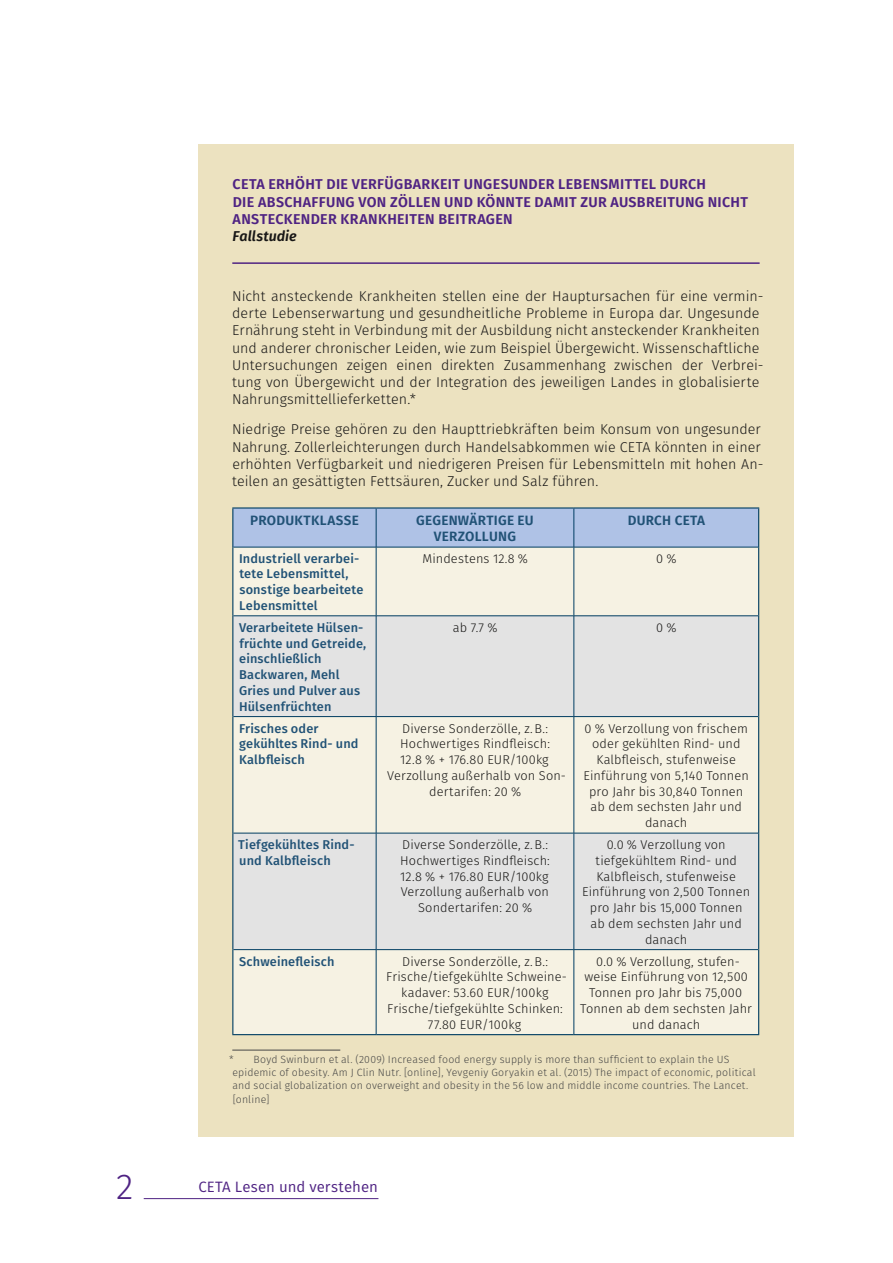
<style>
.page{position:relative;width:893px;height:1263px;background:#fff}
.page>*{position:absolute;margin:0;border:0;box-sizing:border-box;transform-origin:0 0}
.t1{font:300 36px "Fira Sans";color:#4f2383}
.t2{font:15px "Fira Sans";letter-spacing:.005em;color:#4f2383}
.t3{font:300 14.25px/17.2px "Fira Sans";letter-spacing:.005em;color:#181716}
.t4{font:600 14.25px/17.2px "Fira Sans";letter-spacing:.02em;color:#4f2383}
.t5{font:italic 600 14.25px "Fira Sans";letter-spacing:.005em;color:#181716}
.t6{font:600 13.5px/16.5px "Fira Sans";letter-spacing:.02em;color:#215276;text-align:center}
.t7{font:300 12.75px/15.8px "Fira Sans";letter-spacing:.01em;color:#181716;text-align:center}
.t8{font:500 12.75px/15.8px "Fira Sans";letter-spacing:.01em;color:#215276}
.t9{font:300 10.5px/13.2px "Fira Sans";letter-spacing:.015em;color:#484847}
</style>
<div class="page">
<hr style="left:144px;top:1198px;width:234px;height:1px;background:#4f2383">
<div style="left:198px;top:144px;width:596px;height:992px;background:#ece2c0"></div>
<hr style="left:232px;top:262px;width:528px;height:2px;background:#4f2383">
<div style="left:233px;top:509px;width:525px;height:38px;background:#afc2e6"></div>
<div style="left:233px;top:548px;width:525px;height:486px;background:#f6f2e3"></div>
<svg style="left:233px;top:616px;width:525px;height:333px;fill:#e3e3e3"></svg>
<hr style="left:232px;top:547px;width:1px;height:69px;background:#003d62">
<hr style="left:758px;top:547px;width:1px;height:69px;background:#003d62">
<hr style="left:232px;top:616px;width:1px;height:100px;background:#003d62">
<hr style="left:758px;top:616px;width:1px;height:100px;background:#003d62">
<hr style="left:232px;top:716px;width:1px;height:117px;background:#003d62">
<hr style="left:758px;top:716px;width:1px;height:117px;background:#003d62">
<hr style="left:232px;top:833px;width:1px;height:117px;background:#003d62">
<hr style="left:758px;top:833px;width:1px;height:117px;background:#003d62">
<hr style="left:232px;top:950px;width:1px;height:84px;background:#003d62">
<hr style="left:758px;top:950px;width:1px;height:84px;background:#003d62">
<hr style="left:232px;top:1034px;width:144px;height:1px;background:#003d62">
<hr style="left:376px;top:1034px;width:198px;height:1px;background:#003d62">
<hr style="left:574px;top:1034px;width:185px;height:1px;background:#003d62">
<hr style="left:232px;top:507px;width:144px;height:2px;background:#003d62">
<hr style="left:232px;top:509px;width:1px;height:38px;background:#003d62">
<hr style="left:376px;top:507px;width:198px;height:2px;background:#003d62">
<hr style="left:574px;top:507px;width:185px;height:2px;background:#003d62">
<hr style="left:758px;top:509px;width:1px;height:38px;background:#003d62">
<hr style="left:233px;top:547px;width:143px;height:1px;background:#003d62">
<hr style="left:376px;top:509px;width:1px;height:38px;background:#003d62">
<hr style="left:376px;top:547px;width:198px;height:1px;background:#003d62">
<hr style="left:574px;top:509px;width:1px;height:38px;background:#003d62">
<hr style="left:574px;top:547px;width:184px;height:1px;background:#003d62">
<hr style="left:376px;top:547px;width:1px;height:69px;background:#003d62">
<hr style="left:574px;top:547px;width:1px;height:69px;background:#003d62">
<hr style="left:233px;top:615px;width:143px;height:1px;background:#003d62">
<hr style="left:376px;top:616px;width:1px;height:100px;background:#003d62">
<hr style="left:376px;top:615px;width:198px;height:1px;background:#003d62">
<hr style="left:574px;top:616px;width:1px;height:100px;background:#003d62">
<hr style="left:574px;top:615px;width:184px;height:1px;background:#003d62">
<hr style="left:233px;top:716px;width:143px;height:1px;background:#003d62">
<hr style="left:376px;top:717px;width:1px;height:116px;background:#003d62">
<hr style="left:376px;top:716px;width:198px;height:1px;background:#003d62">
<hr style="left:574px;top:717px;width:1px;height:116px;background:#003d62">
<hr style="left:574px;top:716px;width:184px;height:1px;background:#003d62">
<hr style="left:233px;top:833px;width:143px;height:1px;background:#003d62">
<hr style="left:376px;top:833px;width:1px;height:116px;background:#003d62">
<hr style="left:376px;top:833px;width:198px;height:1px;background:#003d62">
<hr style="left:574px;top:833px;width:1px;height:116px;background:#003d62">
<hr style="left:574px;top:833px;width:184px;height:1px;background:#003d62">
<hr style="left:233px;top:949px;width:143px;height:1px;background:#003d62">
<hr style="left:376px;top:950px;width:1px;height:84px;background:#003d62">
<hr style="left:376px;top:949px;width:198px;height:1px;background:#003d62">
<hr style="left:574px;top:950px;width:1px;height:84px;background:#003d62">
<hr style="left:574px;top:949px;width:184px;height:1px;background:#003d62">
<hr style="left:232px;top:1050px;width:108px;height:1px;background:#484847">
<p class="t4" style="left:233px;top:176px;width:517px">CETA ERHÖHT DIE VERFÜGBARKEIT UNGESUNDER LEBENSMITTEL DURCH<br>DIE ABSCHAFFUNG VON ZÖLLEN UND KÖNNTE DAMIT ZUR AUSBREITUNG NICHT<br>ANSTECKENDER KRANKHEITEN BEITRAGEN</p>
<p class="t5" style="left:233px;top:226px;width:66px">Fallstudie</p>
<p class="t3" style="left:232px;top:287px;width:533px">Nicht ansteckende Krankheiten stellen eine der Hauptursachen für eine vermin&shy;derte Lebenserwartung und gesundheitliche Probleme in Europa dar. Ungesunde Ernährung steht in Verbindung mit der Ausbildung nicht ansteckender Krankheiten und anderer chronischer Leiden, wie zum Beispiel Übergewicht. Wissenschaftliche Untersuchungen zeigen einen direkten Zusammenhang zwischen der Verbrei&shy;tung von Übergewicht und der Integration des jeweiligen Landes in globalisierte Nahrungsmittellieferketten.*</p>
<p class="t3" style="left:232px;top:421px;width:533px">Niedrige Preise gehören zu den Haupttriebkräften beim Konsum von ungesunder Nahrung. Zollerleichterungen durch Handelsabkommen wie CETA könnten in einer erhöhten Verfügbarkeit und niedrigeren Preisen für Lebensmitteln mit hohen An&shy;teilen an gesättigten Fettsäuren, Zucker und Salz führen.</p>
<p class="t6" style="left:250px;top:512px;width:110px">PRODUKTKLASSE</p>
<p class="t6" style="left:416px;top:512px;width:119px">GEGENWÄRTIGE EU<br>VERZOLLUNG</p>
<p class="t6" style="left:628px;top:512px;width:79px">DURCH CETA</p>
<p class="t8" style="left:239px;top:550px;width:126px">Industriell verarbei&shy;tete Lebensmittel, sonstige bearbeitete<br>Lebensmittel</p>
<p class="t7" style="left:422px;top:550px;width:107px">Mindestens 12.8 %</p>
<p class="t7" style="left:656px;top:550px;width:22px">0%</p>
<p class="t8" style="left:239px;top:619px;width:129px">Verarbeitete Hülsen&shy;früchte und Getreide, einschließlich<br>Backwaren, Mehl<br>Gries und Pulver aus<br>Hülsenfrüchten</p>
<p class="t7" style="left:453px;top:619px;width:46px">ab 7.7 %</p>
<p class="t7" style="left:656px;top:619px;width:22px">0 %</p>
<p class="t8" style="left:239px;top:720px;width:121px">Frisches oder gekühltes Rind- und<br>Kalbfleisch</p>
<p class="t7" style="left:387px;top:720px;width:180px">Diverse Sonderzölle, z.B.:<br>Hochwertiges Rindfleisch:<br>12.8 % + 176.80 EUR/100kg<br>Verzollung außerhalb von Son&shy;dertarifen: 20 %</p>
<p class="t7" style="left:583px;top:720px;width:167px">0 % Verzollung von frischem oder gekühlten Rind- und<br>Kalbfleisch, stufenweise<br>Einführung von 5,140 Tonnen pro Jahr bis 30,840 Tonnen ab dem sechsten Jahr und danach</p>
<p class="t8" style="left:238px;top:837px;width:116px">Tiefgekühltes Rind&shy;und Kalbfleisch</p>
<p class="t7" style="left:400px;top:837px;width:151px">Diverse Sonderzölle, z.B.:<br>Hochwertiges Rindfleisch:<br>12.8 % + 176.80 EUR/100kg<br>Verzollung außerhalb von<br>Sondertarifen: 20 %</p>
<p class="t7" style="left:582px;top:837px;width:170px">0.0 % Verzollung von tiefgekühltem Rind- und<br>Kalbfleisch, stufenweise<br>Einführung von 2,500 Tonnen pro Jahr bis 15,000 Tonnen ab dem sechsten Jahr und danach</p>
<p class="t8" style="left:239px;top:953px;width:97px">Schweinefleisch</p>
<p class="t7" style="left:386px;top:953px;width:180px">Diverse Sonderzölle, z.B.:<br>Frische/tiefgekühlte Schweine&shy;kadaver: 53.60 EUR/100kg<br>Frische/tiefgekühlte Schinken:<br>77.80 EUR/100kg</p>
<p class="t7" style="left:580px;top:953px;width:173px">0.0 % Verzollung, stufen&shy;weise Einführung von 12,500<br>Tonnen pro Jahr bis 75,000<br>Tonnen ab dem sechsten Jahr und danach</p>
<p class="t9" style="left:232px;top:1053px;width:525px;text-indent:-3px">* Boyd Swinburn et al. (2009) Increased food energy supply is more than sufficient to explain the US epidemic of obesity. Am J Clin Nutr. [online], Yevgeniy Goryakin et al. (2015) The impact of economic, political and social globalization on overweight and obesity in the 56 low and middle income countries. The Lancet. [online]</p>
<h1 class="t1" style="left:116px;top:1161px;width:19px">2</h1>
<p class="t2" style="left:198px;top:1176px;width:181px">CETA Lesen und verstehen</p>
</div>
